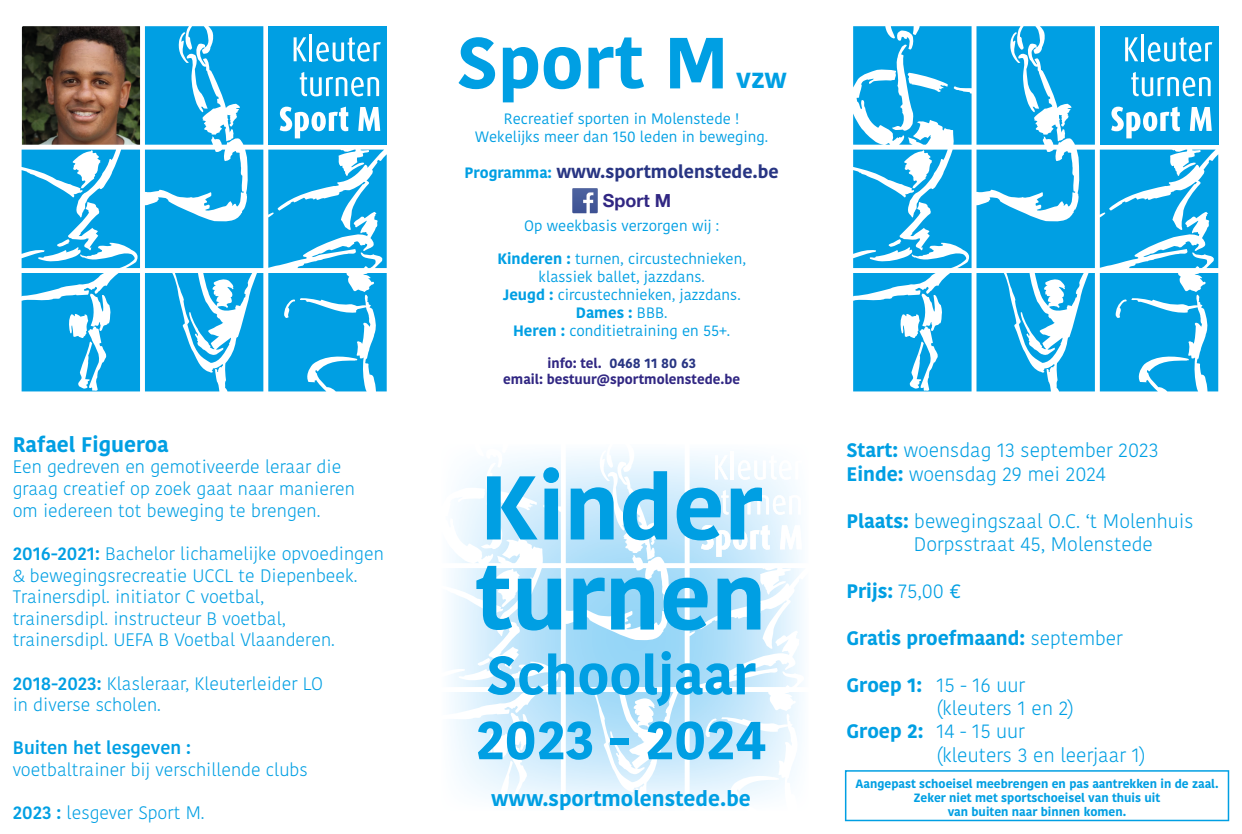
<style>
.page{position:relative;width:1242px;height:834px;background:#fff}
.page>*{position:absolute;margin:0;border:0;box-sizing:border-box;transform-origin:0 0}
.t1{font:700 90px/90px "Kohinoor Devanagari";color:#009fe3}
.t2{font:700 72px "Kohinoor Devanagari";color:#009fe3}
.t3{font:700 54px/64.8px "Kohinoor Devanagari";color:#009fe3}
.t4{font:700 27px "Kohinoor Devanagari";color:#009fe3}
.t5{font:700 21px "Kohinoor Devanagari";color:#009fe3}
.t6{font:300 19.5px/23.4px "Kohinoor Devanagari";color:#009fe3}
.t7{font:700 19.5px "Kohinoor Devanagari";color:#009fe3}
.t8{font:300 18px/21.6px "Kohinoor Devanagari";color:#009fe3}
.t9{font:700 18px "Kohinoor Devanagari";color:#283583}
.t10{font:600 18px "Kohinoor Devanagari";color:#009fe3}
.t11{font:700 18px "Helvetica Neue";color:#312783}
.t12{font:15px/18px "Kohinoor Devanagari";color:#009fe3;text-align:center}
.t13{font:700 13.5px/16.2px "Kohinoor Devanagari";color:#312783;text-align:center}
.t14{font:700 12px/14.4px "Kohinoor Devanagari";color:#009fe3;text-align:center}
.s1{font-weight:600}
.s2{font-size:15px;color:#009fe3}
.s3{font-weight:700}
.s4{color:#283583}
.s5{font-weight:300}
.s6{font-weight:400}
</style>
<div class="page">
<svg style="left:853px;top:26px;width:365px;height:366px"></svg>
<svg style="left:572px;top:188px;width:26px;height:25px"></svg>
<svg style="left:21px;top:26px;width:366px;height:366px"></svg>
<img style="left:556px;top:453px;width:246px;height:347px">
<img style="left:452px;top:453px;width:109px;height:110px">
<img style="left:689px;top:568px;width:111px;height:119px">
<img style="left:566px;top:691px;width:118px;height:113px">
<img style="left:451px;top:568px;width:110px;height:119px">
<img style="left:689px;top:691px;width:110px;height:112px">
<img style="left:451px;top:691px;width:110px;height:112px">
<img style="left:689px;top:453px;width:113px;height:110px">
<img style="left:715px;top:455px;width:13px;height:24px">
<img style="left:731px;top:453px;width:3px;height:26px">
<img style="left:738px;top:460px;width:12px;height:19px">
<img style="left:754px;top:460px;width:11px;height:19px">
<img style="left:769px;top:455px;width:7px;height:24px">
<img style="left:779px;top:460px;width:13px;height:19px">
<img style="left:795px;top:460px;width:7px;height:19px">
<img style="left:721px;top:490px;width:7px;height:24px">
<img style="left:732px;top:495px;width:11px;height:19px">
<img style="left:747px;top:495px;width:7px;height:19px">
<img style="left:757px;top:495px;width:12px;height:19px">
<img style="left:773px;top:495px;width:12px;height:19px">
<img style="left:789px;top:495px;width:12px;height:19px">
<img style="left:701px;top:525px;width:12px;height:24px">
<img style="left:716px;top:530px;width:14px;height:26px">
<img style="left:733px;top:530px;width:14px;height:19px">
<img style="left:750px;top:530px;width:9px;height:19px">
<img style="left:760px;top:525px;width:10px;height:24px">
<img style="left:780px;top:525px;width:22px;height:24px">
<img style="left:566px;top:568px;width:118px;height:119px">
<img style="left:566px;top:453px;width:95px;height:110px">
<svg style="left:845px;top:770px;width:384px;height:51px"></svg>
<p class="t5" style="left:13px;top:425px;width:158px">Rafael Figueroa</p>
<p class="t8" style="left:13px;top:456px;width:344px">Een gedreven en gemotiveerde leraar die graag creatief op zoek gaat naar manieren om iedereen tot beweging te brengen.</p>
<p class="t8" style="left:13px;top:542px;width:373px"><span class="s1">2016-2021:</span> Bachelor lichamelijke opvoedingen &amp; bewegingsrecreatie UCCL te Diepenbeek.<br>Trainersdipl. initiator C voetbal,<br>trainersdipl. instructeur B voetbal, trainersdipl. UEFA B Voetbal Vlaanderen.</p>
<p class="t8" style="left:13px;top:672px;width:312px"><span class="s1">2018-2023:</span> Klasleraar, Kleuterleider LO in diverse scholen.</p>
<p class="t10" style="left:13px;top:737px;width:180px">Buiten het lesgeven :</p>
<p class="t8" style="left:13px;top:758px;width:296px">voetbaltrainer bij verschillende clubs</p>
<p class="t8" style="left:13px;top:802px;width:193px"><span class="s1">2023 :</span> lesgever Sport M.</p>
<h2 class="t2" style="left:457px;top:-1px;width:274px">Sport M</h2>
<h3 class="t4" style="left:736px;top:55px;width:52px">vzw</h3>
<p class="t12" style="left:475px;top:110px;width:294px">Recreatief sporten in Molenstede !<br>Wekelijks meer dan 150 leden in beweging.</p>
<p class="t9" style="left:464px;top:156px;width:316px"><span class="s2">Programma:</span> www.sportmolenstede.be</p>
<p class="t11" style="left:603px;top:187px;width:70px">Sport M</p>
<p class="t12" style="left:497px;top:210px;width:250px;line-height:32.4px">Op weekbasis verzorgen wij :<br><span class="s3">Kinderen :</span> turnen, circustechnieken,</p>
<p class="t12" style="left:503px;top:267px;width:239px">klassiek ballet, jazzdans.<br><span class="s3">Jeugd :</span> circustechnieken, jazzdans.<br><span class="s3">Dames :</span> BBB.<br><span class="s3">Heren :</span> conditietraining en 55+.</p>
<p class="t13" style="left:503px;top:355px;width:238px">info: tel. <span class="s4">0468 11 80 63<br></span>email: bestuur@sportmolenstede.be</p>
<h1 class="t1" style="left:476px;top:461px;width:292px">Kinder turnen</h1>
<h3 class="t3" style="left:476px;top:641px;width:292px">Schooljaar<br>2023 - 2024</h3>
<p class="t5" style="left:491px;top:779px;width:261px">www.sportmolenstede.be</p>
<p class="t6" style="left:846px;top:439px;width:314px"><span class="s3">Start:</span> woensdag 13 september 2023<br><span class="s3">Einde:</span> woensdag 29 mei 2024</p>
<p class="t6" style="left:914px;top:509px;width:281px;text-indent:-67px"><span class="s3">Plaats:</span> bewegingszaal O.C. ‘t Molenhuis<br>Dorpsstraat 45, Molenstede</p>
<p class="t7" style="left:846px;top:573px;width:116px">Prijs: <span class="s5">75,00</span> <span class="s6">€</span></p>
<p class="t7" style="left:846px;top:620px;width:278px">Gratis proefmaand: <span class="s5">september</span></p>
<p class="t6" style="left:846px;top:673px;width:180px"><span class="s3">Groep 1:</span> 15 - 16 uur</p>
<p class="t6" style="left:936px;top:696px;width:139px">(kleuters 1 en 2)</p>
<p class="t6" style="left:846px;top:720px;width:180px"><span class="s3">Groep 2:</span> 14 - 15 uur</p>
<p class="t6" style="left:936px;top:743px;width:211px">(kleuters 3 en leerjaar 1)</p>
<p class="t14" style="left:855px;top:775px;width:364px">Aangepast schoeisel meebrengen en pas aantrekken in de zaal.<br>Zeker niet met sportschoeisel van thuis uit<br>van buiten naar binnen komen.</p>
</div>
